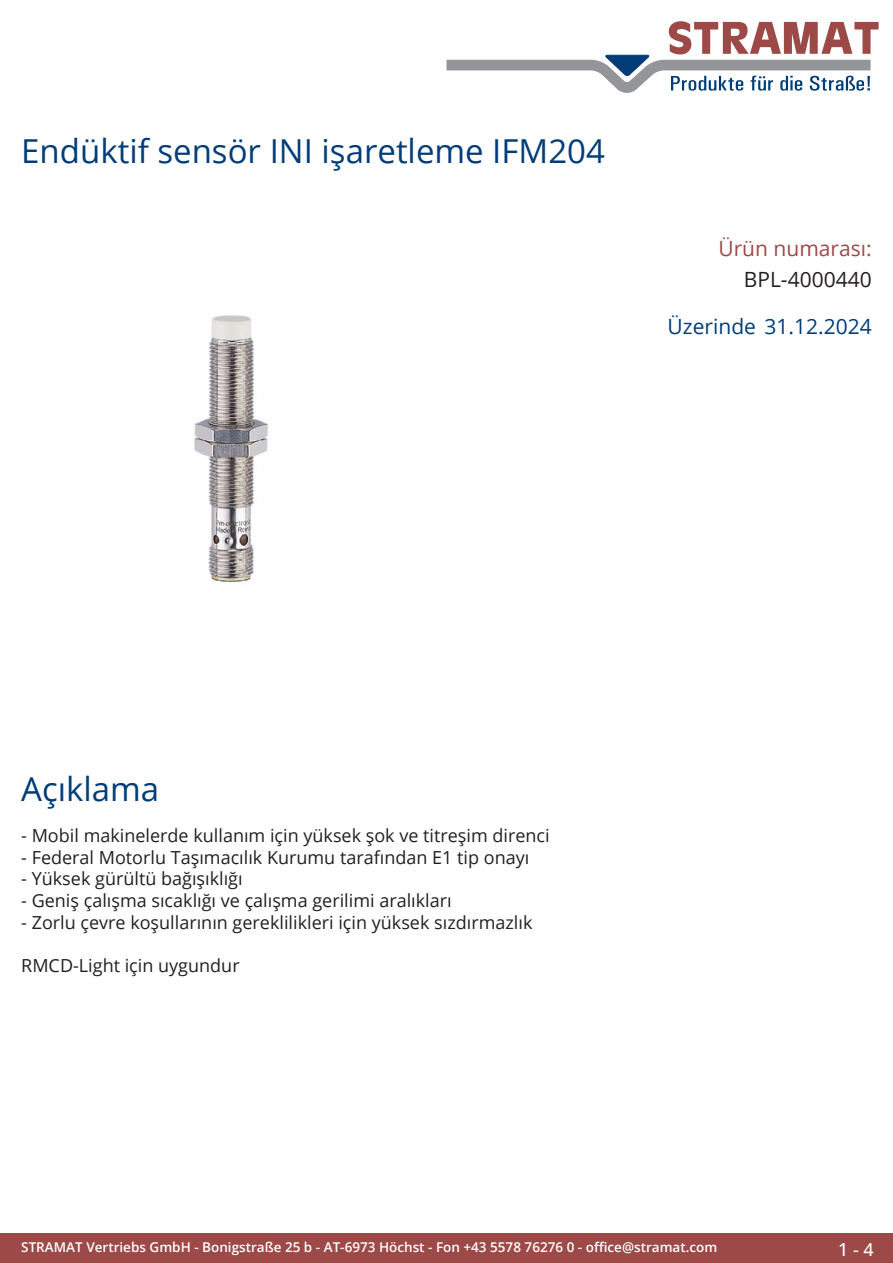
<style>
.page{position:relative;width:893px;height:1263px;background:#fff}
.page>*{position:absolute;margin:0;border:0;box-sizing:border-box;transform-origin:0 0}
.Produkttitel{font:33px "Open Sans";color:#003d78}
.Erstellungsdatum{font:21px "Open Sans";color:#003d78}
.TechDaten_Überschrif{font:21px "Open Sans";color:#9c4948}
.TechDaten_Inhalt{font:21px "Open Sans";color:#231f20}
.Beschreibung_Text{font:18px "Open Sans";color:#231f20}
.t1{font:500 18px "Open Sans";color:#fff}
.t2{font:600 13.5px "Open Sans";color:#fff}
</style>
<div class="page">
<div style="left:0;top:1233px;width:893px;height:30px;background:#9c4948"></div>
<svg style="left:446px;top:21px;width:433px;height:72px"></svg>
<img style="left:194px;top:315px;width:74px;height:267px">
<p class="Produkttitel" style="left:21px;top:128px;width:585px">Endüktif sensör INI işaretleme IFM204</p>
<p class="TechDaten_Überschrif" style="left:718px;top:234px;width:155px">Ürün numarası:</p>
<p class="TechDaten_Inhalt" style="left:744px;top:265px;width:129px">BPL-4000440</p>
<p class="Erstellungsdatum" style="left:668px;top:312px;width:206px">Üzerinde 31.12.2024</p>
<p class="Produkttitel" style="left:21px;top:766px;width:140px">Açıklama</p>
<p class="Beschreibung_Text" style="left:21px;top:823px;width:530px">- Mobil makinelerde kullanım için yüksek şok ve titreşim direnci</p>
<p class="Beschreibung_Text" style="left:21px;top:845px;width:510px">- Federal Motorlu Taşımacılık Kurumu tarafından E1 tip onayı</p>
<p class="Beschreibung_Text" style="left:21px;top:866px;width:223px">- Yüksek gürültü bağışıklığı</p>
<p class="Beschreibung_Text" style="left:21px;top:888px;width:432px">- Geniş çalışma sıcaklığı ve çalışma gerilimi aralıkları</p>
<p class="Beschreibung_Text" style="left:21px;top:910px;width:513px">- Zorlu çevre koşullarının gereklilikleri için yüksek sızdırmazlık</p>
<p class="Beschreibung_Text" style="left:21px;top:953px;width:220px">RMCD-Light için uygundur</p>
<p class="t2" style="left:21px;top:1238px;width:698px">STRAMAT Vertriebs GmbH - Bonigstraße 25 b - AT-6973 Höchst - Fon +43 5578 76276 0 - office@stramat.com</p>
<p class="t1" style="left:838px;top:1237px;width:37px">1 - 4</p>
</div>
